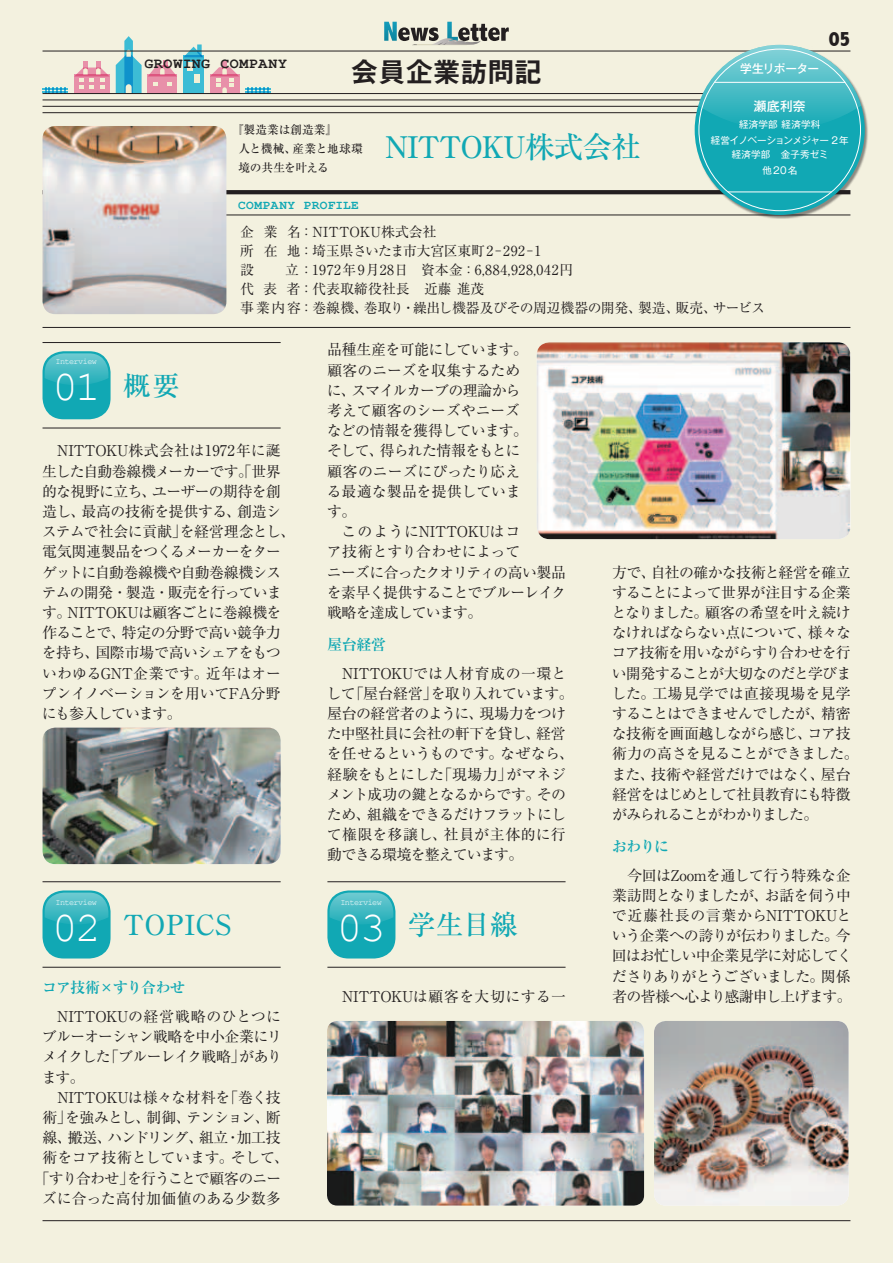
<style>
.page{position:relative;width:893px;height:1263px;background:#f3f1df}
.page>*{position:absolute;margin:0;border:0;box-sizing:border-box;transform-origin:0 0}
.t1{font:42.45px "Courier New";color:#fff}
.t2{font:500 29.7px "Ryumin Pro";letter-spacing:-.03em;color:#11a8b4}
.t3{font:500 27.6px "Ryumin Pro";letter-spacing:.025em;color:#11a8b4}
.t4{font:700 26.55px "Gothic MB101 Pro De";letter-spacing:.025em;color:#231f20}
.t5{font:800 condensed 21.3px "Abadi";color:#231f20}
.t6{font:14.85px/20.2px "Ryumin Pro";letter-spacing:-.035em;color:#231f20}
.t7{font:700 14.85px "Ryumin Pro";letter-spacing:-.03em;color:#11a8b4}
.t8{font:14.85px "Ryumin Pro";letter-spacing:-.065em;color:#231f20}
.t9{font:14.85px "Ryumin Pro";letter-spacing:-.08em;color:#231f20}
.t10{font:14.85px "Ryumin Pro";letter-spacing:-.06em;color:#231f20}
.t11{font:14.85px "Ryumin Pro";letter-spacing:-.015em;color:#231f20}
.t12{font:14.85px "Ryumin Pro";letter-spacing:.01em;color:#231f20}
.t13{font:14.85px "Ryumin Pro";letter-spacing:.005em;color:#231f20}
.t14{font:700 14.85px "Courier New";letter-spacing:.045em;color:#231f20}
.t15{font:13.8px/18.9px "Ryumin Pro";letter-spacing:.005em;color:#231f20}
.t16{font:700 12.75px "Courier New";letter-spacing:.035em;color:#11a8b4}
.t17{font:500 12.75px "Gothic MB101 Pro";color:#fff}
.t18{font:500 11.7px/19.2px "Ryumin Pro";letter-spacing:-.005em;color:#231f20}
.t19{font:500 11.7px "Gothic MB101 Pro";letter-spacing:-.05em;color:#fff}
.t20{font:9.6px/15.9px "Gothic MB101 Pro";letter-spacing:.005em;color:#fff;text-align:center}
.t21{font:8.55px "Courier New";letter-spacing:-.065em;color:#fff}
.s1{font-family:"Ryumin Pro";font-weight:500;font-size:27.6px;color:#11a8b4}
.s2{font-family:"Courier New";font-weight:400;font-size:42.45px;color:#fff}
</style>
<div class="page">
<svg style="left:116px;top:36px;width:26px;height:57px"></svg>
<svg style="left:148px;top:76px;width:29px;height:17px"></svg>
<svg style="left:148px;top:60px;width:29px;height:16px"></svg>
<svg style="left:153px;top:82px;width:5px;height:4px"></svg>
<svg style="left:167px;top:82px;width:5px;height:4px"></svg>
<div style="left:222px;top:61px;width:5px;height:8px;background:#e890a9"></div>
<svg style="left:210px;top:67px;width:29px;height:26px"></svg>
<div style="left:74px;top:74px;width:36px;height:20px;background:#e890a9"></div>
<svg style="left:74px;top:62px;width:35px;height:27px"></svg>
<svg style="left:183px;top:57px;width:21px;height:36px"></svg>
<div style="left:188px;top:62px;width:5px;height:9px;background:#f3f0d5"></div>
<div style="left:194px;top:74px;width:5px;height:9px;background:#f3f0d5"></div>
<svg style="left:183px;top:44px;width:21px;height:13px"></svg>
<svg style="left:245px;top:87px;width:26px;height:6px"></svg>
<svg style="left:43px;top:87px;width:25px;height:6px"></svg>
<hr style="left:43px;top:93px;width:807px;height:1px;background:#231f20">
<hr style="left:43px;top:100px;width:807px;height:1px;background:#231f20">
<hr style="left:43px;top:106px;width:807px;height:1px;background:#231f20">
<hr style="left:43px;top:112px;width:807px;height:1px;background:#231f20">
<svg style="left:226px;top:190px;width:469px;height:4px;background:#272323"></svg>
<hr style="left:43px;top:327px;width:807px;height:1px;background:#231f20">
<hr style="left:154px;top:215px;width:696px;height:1px;background:#231f20">
<img style="left:43px;top:126px;width:183px;height:188px">
<img style="left:654px;top:1021px;width:195px;height:184px">
<img style="left:327px;top:1021px;width:317px;height:184px">
<img style="left:537px;top:342px;width:313px;height:197px">
<img style="left:43px;top:728px;width:238px;height:136px">
<hr style="left:43px;top:51px;width:807px;height:1px;background:#231f20">
<hr style="left:43px;top:1220px;width:807px;height:1px;background:#231f20">
<svg style="left:384px;top:22px;width:125px;height:24px"></svg>
<div style="left:695px;top:45px;width:174px;height:174px;background:#231f20;opacity:.5"></div>
<div style="left:695px;top:45px;width:170px;height:170px;background:#11a8b4;border-radius:50%"></div>
<svg style="left:698px;top:45px;width:163px;height:85px"></svg>
<hr style="left:714px;top:82px;width:131px;height:1px;background:#fff">
<hr style="left:728px;top:192px;width:104px;height:1px;background:#fff">
<div style="left:43px;top:351px;width:68px;height:68px;background:#11a8b4;border-radius:21px"></div>
<svg style="left:45px;top:353px;width:63px;height:32px;background:#46bbc3"></svg>
<hr style="left:43px;top:342px;width:238px;height:1px;background:#231f20">
<hr style="left:43px;top:428px;width:238px;height:1px;background:#231f20">
<div style="left:43px;top:890px;width:68px;height:68px;background:#11a8b4;border-radius:21px"></div>
<svg style="left:45px;top:892px;width:63px;height:32px;background:#47bbc3"></svg>
<hr style="left:43px;top:881px;width:238px;height:1px;background:#231f20">
<hr style="left:43px;top:967px;width:238px;height:1px;background:#231f20">
<div style="left:327px;top:890px;width:68px;height:68px;background:#11a8b4;border-radius:21px"></div>
<svg style="left:330px;top:892px;width:63px;height:32px;background:#47bbc3"></svg>
<hr style="left:327px;top:881px;width:239px;height:1px;background:#231f20">
<hr style="left:327px;top:967px;width:239px;height:1px;background:#231f20">
<p class="t14" style="left:144px;top:54px;width:144px">GROWING COMPANY</p>
<h3 class="t4" style="left:351px;top:50px;width:192px">会員企業訪問記</h3>
<p class="t19" style="left:740px;top:59px;width:81px">学生リポーター</p>
<h3 class="t5" style="left:829px;top:26px;width:23px">05</h3>
<p class="t18" style="left:238px;top:119px;width:126px;text-indent:-7px">『製造業は創造業』<br>人と機械、産業と地球環境の共生を叶える</p>
<h2 class="t2" style="left:386px;top:124px;width:257px">NITTOKU株式会社</h2>
<p class="t17" style="left:754px;top:96px;width:53px">瀬底利奈</p>
<p class="t20" style="left:711px;top:115px;width:139px">経済学部 経済学科<br>経営イノベーションメジャー 2年</p>
<p class="t20" style="left:732px;top:145px;width:98px">経済学部　金子秀ゼミ他20名</p>
<p class="t16" style="left:238px;top:197px;width:122px">COMPANY PROFILE</p>
<p class="t15" style="left:240px;top:222px;width:527px">企 業 名：NITTOKU株式会社<br>所 在 地：埼玉県さいたま市大宮区東町2−292−1<br>設　 立：1972年9月28日　資本金：6,884,928,042円<br>代 表 者：代表取締役社長　近藤 進茂<br>事業内容：巻線機、巻取り・繰出し機器及びその周辺機器の開発、製造、販売、サービス</p>
<p class="t21" style="left:56px;top:356px;width:43px">Interview</p>
<h1 class="t1" style="left:52px;top:361px;width:129px">01 <span class="s1">概要</span></h1>
<p class="t6" style="left:42px;top:440px;width:255px;text-indent:15px">NITTOKU株式会社は1972年に誕生した自動巻線機メーカーです。「世界的な視野に立ち、ユーザーの期待を創造し、最高の技術を提供する、創造システムで社会に貢献」を経営理念とし、電気関連製品をつくるメーカーをターゲットに自動巻線機や自動巻線機システムの開発・製造・販売を行っています。NITTOKUは顧客ごとに巻線機を作ることで、特定の分野で高い競争力を持ち、国際市場で高いシェアをもついわゆるGNT企業です。近年はオープンイノベーションを用いてFA分野にも参入しています。</p>
<p class="t21" style="left:56px;top:897px;width:43px">Interview</p>
<h3 class="t3" style="left:52px;top:903px;width:181px"><span class="s2">02</span> TOPICS</h3>
<p class="t7" style="left:42px;top:976px;width:145px">コア技術×すり合わせ</p>
<p class="t6" style="left:42px;top:1005px;width:242px;text-align:justify;text-indent:16px">NITTOKUの経営戦略のひとつにブルーオーシャン戦略を中小企業にリメイクした「ブルーレイク戦略」があります。</p>
<p class="t6" style="left:57px;top:1086px;width:225px">NITTOKUは様々な材料を「巻く技</p>
<p class="t8" style="left:43px;top:1106px;width:240px">術」を強みとし、制御、テンション、断</p>
<p class="t9" style="left:42px;top:1126px;width:240px">線、搬送、ハンドリング、組立・加工技</p>
<p class="t11" style="left:43px;top:1146px;width:248px">術をコア技術としています。そして、</p>
<p class="t10" style="left:35px;top:1166px;width:248px">「すり合わせ」を行うことで顧客のニー</p>
<p class="t13" style="left:42px;top:1186px;width:240px">ズに合った高付加価値のある少数多</p>
<p class="t6" style="left:327px;top:339px;width:203px">品種生産を可能にしています。顧客のニーズを収集するために、スマイルカーブの理論から考えて顧客のシーズやニーズなどの情報を獲得しています。そして、得られた情報をもとに顧客のニーズにぴったり応える最適な製品を提供しています。</p>
<p class="t6" style="left:327px;top:520px;width:241px;text-indent:15px">このようにNITTOKUはコ<br>ア技術とすり合わせによって<br>ニーズに合ったクオリティの高い製品を素早く提供することでブルーレイク戦略を達成しています。</p>
<p class="t7" style="left:327px;top:632px;width:60px">屋台経営</p>
<p class="t6" style="left:326px;top:662px;width:249px;text-indent:16px">NITTOKUでは人材育成の一環として「屋台経営」を取り入れています。屋台の経営者のように、現場力をつけた中堅社員に会社の軒下を貸し、経営を任せるというものです。なぜなら、経験をもとにした「現場力」がマネジメント成功の鍵となるからです。そのため、組織をできるだけフラットにして権限を移譲し、社員が主体的に行動できる環境を整えています。</p>
<p class="t21" style="left:341px;top:897px;width:43px">Interview</p>
<h3 class="t3" style="left:337px;top:903px;width:182px"><span class="s2">03</span> 学生目線</h3>
<p class="t12" style="left:342px;top:984px;width:225px">NITTOKUは顧客を大切にする一</p>
<p class="t6" style="left:611px;top:561px;width:249px">方で、自社の確かな技術と経営を確立することによって世界が注目する企業となりました。顧客の希望を叶え続けなければならない点について、様々なコア技術を用いながらすり合わせを行い開発することが大切なのだと学びました。工場見学では直接現場を見学することはできませんでしたが、精密な技術を画面越しながら感じ、コア技術力の高さを見ることができました。また、技術や経営だけではなく、屋台経営をはじめとして社員教育にも特徴がみられることがわかりました。</p>
<p class="t7" style="left:612px;top:834px;width:58px">おわりに</p>
<p class="t6" style="left:612px;top:864px;width:242px;text-align:justify;text-indent:15px">今回はZoomを通して行う特殊な企業訪問となりましたが、お話を伺う中で近藤社長の言葉からNITTOKUという企業への誇りが伝わりました。今回はお忙しい中企業見学に対応してくださりありがとうございました。関係者の皆様へ心より感謝申し上げます。</p>
</div>
